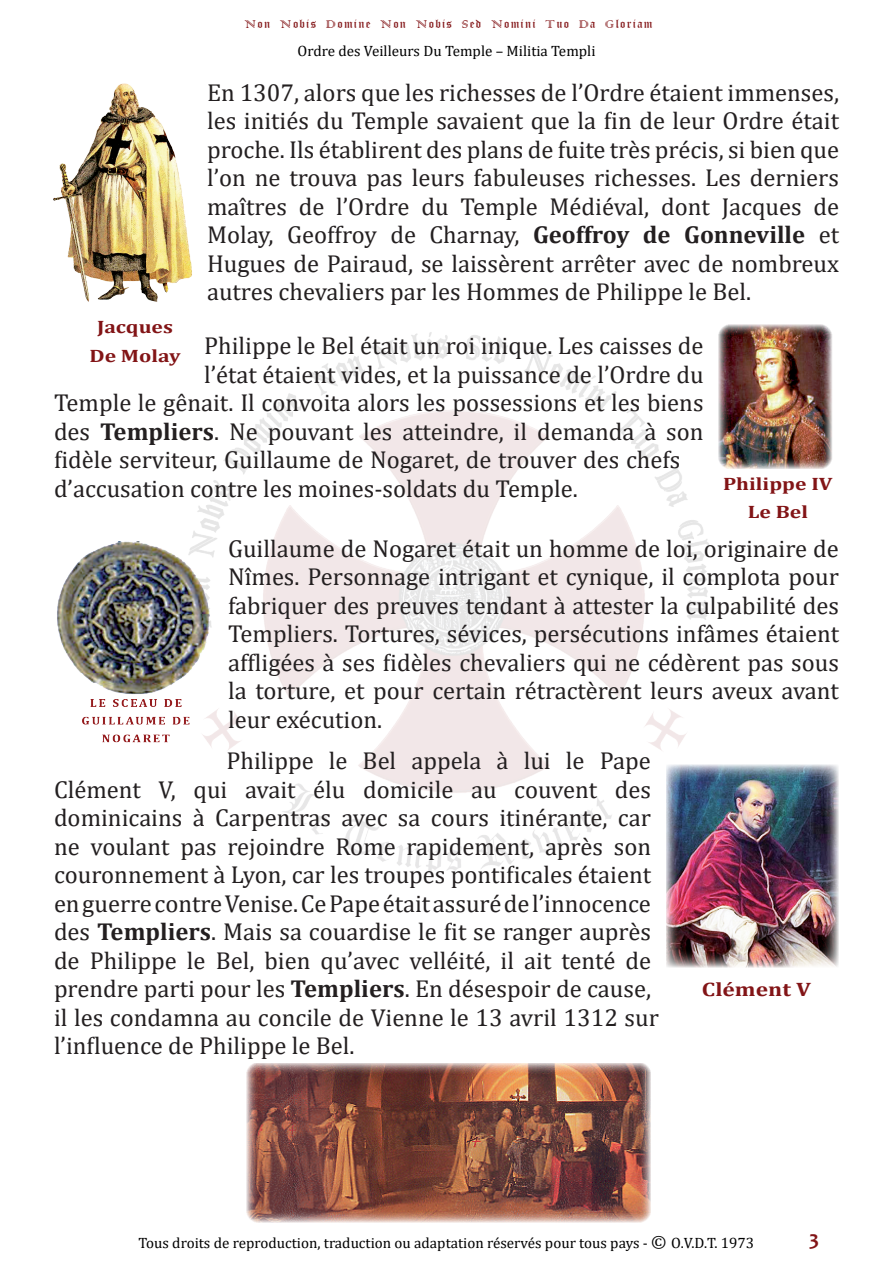
<style>
.page{position:relative;width:893px;height:1263px;background:#fff}
.page>*{position:absolute;margin:0;border:0;box-sizing:border-box;transform-origin:0 0}
.t1{font:24.6px/28.5px "Cambria";color:#231f20;text-align:justify}
.t2{font:700 21px "Candara";color:#821416}
.t3{font:700 19.5px "Cambria";color:#821416;scale:1.2 1}
.t4{font:700 18px/28.5px "Cambria";color:#821416;text-align:center;scale:1.2 1}
.t5{font:15px "Cambria";color:#000}
.t6{font:12px "Old English Text";letter-spacing:.1em;color:#821416}
.s1{font-family:"Colonna";font-size:15px}
.s2{font-weight:700}
.s3{font-size:18px}
</style>
<div class="page">
<img style="left:192px;top:332px;width:530px;height:544px">
<img style="left:53px;top:83px;width:139px;height:219px">
<img style="left:719px;top:325px;width:113px;height:143px">
<img style="left:57px;top:541px;width:157px;height:205px">
<img style="left:247px;top:1063px;width:404px;height:159px">
<img style="left:666px;top:765px;width:173px;height:202px">
<p class="t6" style="left:244px;top:16px;width:410px"><span class="s1">N</span>on <span class="s1">N</span>obis <span class="s1">D</span>omine <span class="s1">N</span>on <span class="s1">N</span>obis <span class="s1">S</span>ed <span class="s1">N</span>omini <span class="s1">T</span>uo <span class="s1">D</span>a <span class="s1">G</span>loriam</p>
<p class="t5" style="left:298px;top:42px;width:299px">Ordre des Veilleurs Du Temple – Militia Templi</p>
<p class="t1" style="left:207px;top:78px;width:634px">En 1307, alors que les richesses de l’Ordre étaient immenses, les initiés du Temple savaient que la fin de leur Ordre était proche. Ils établirent des plans de fuite très précis, si bien que l’on ne trouva pas leurs fabuleuses richesses. Les derniers maîtres de l’Ordre du Temple Médiéval, dont Jacques de Molay, Geoffroy de Charnay, <span class="s2">Geoffroy de Gonneville</span> et Hugues de Pairaud, se laissèrent arrêter avec de nombreux autres chevaliers par les Hommes de Philippe le Bel.</p>
<p class="t1" style="left:204px;top:331px;width:501px">Philippe le Bel était un roi inique. Les caisses de</p>
<p class="t1" style="left:204px;top:360px;width:501px">l’état étaient vides, et la puissance de l’Ordre du</p>
<p class="t1" style="left:54px;top:388px;width:651px">Temple le gênait. Il convoita alors les possessions et les biens</p>
<p class="t1" style="left:54px;top:417px;width:651px">des <span class="s2">Templiers</span>. Ne pouvant les atteindre, il demanda à son</p>
<p class="t1" style="left:54px;top:445px;width:628px">fidèle serviteur, Guillaume de Nogaret, de trouver des chefs</p>
<p class="t1" style="left:54px;top:474px;width:525px">d’accusation contre les moines-soldats du Temple.</p>
<p class="t1" style="left:228px;top:534px;width:612px">Guillaume de Nogaret était un homme de loi, originaire de Nîmes. Personnage intrigant et cynique, il complota pour fabriquer des preuves tendant à attester la culpabilité des Templiers. Tortures, sévices, persécutions infâmes étaient affligées à ses fidèles chevaliers qui ne cédèrent pas sous la torture, et pour certain rétractèrent leurs aveux avant leur exécution.</p>
<p class="t1" style="left:54px;top:746px;width:606px;text-align:left;text-indent:173px">Philippe le Bel appela à lui le Pape Clément V, qui avait élu domicile au couvent des dominicains à Carpentras avec sa cours itinérante, car ne voulant pas rejoindre Rome rapidement, après son couronnement à Lyon, car les troupes pontificales étaient en guerre contre Venise. Ce Pape était assuré de l’innocence des <span class="s2">Templiers</span>. Mais sa couardise le fit se ranger auprès de Philippe le Bel, bien qu’avec velléité, il ait tenté de prendre parti pour les <span class="s2">Templiers</span>. En désespoir de cause, il les condamna au concile de Vienne le 13 avril 1312 sur l’influence de Philippe le Bel.</p>
<p class="t4" style="left:90px;top:312px;width:77px">Jacques<br>De Molay</p>
<p class="t4" style="left:723px;top:469px;width:93px">Philippe IV<br>Le Bel</p>
<p class="t3" style="left:702px;top:976px;width:92px">Clément V</p>
<p class="t5" style="left:138px;top:1234px;width:617px">Tous droits de reproduction, traduction ou adaptation réservés pour tous pays - <span class="s3">©</span> O.V.D.T. 1973</p>
<p class="t2" style="left:809px;top:1225px;width:11px">3</p>
</div>
